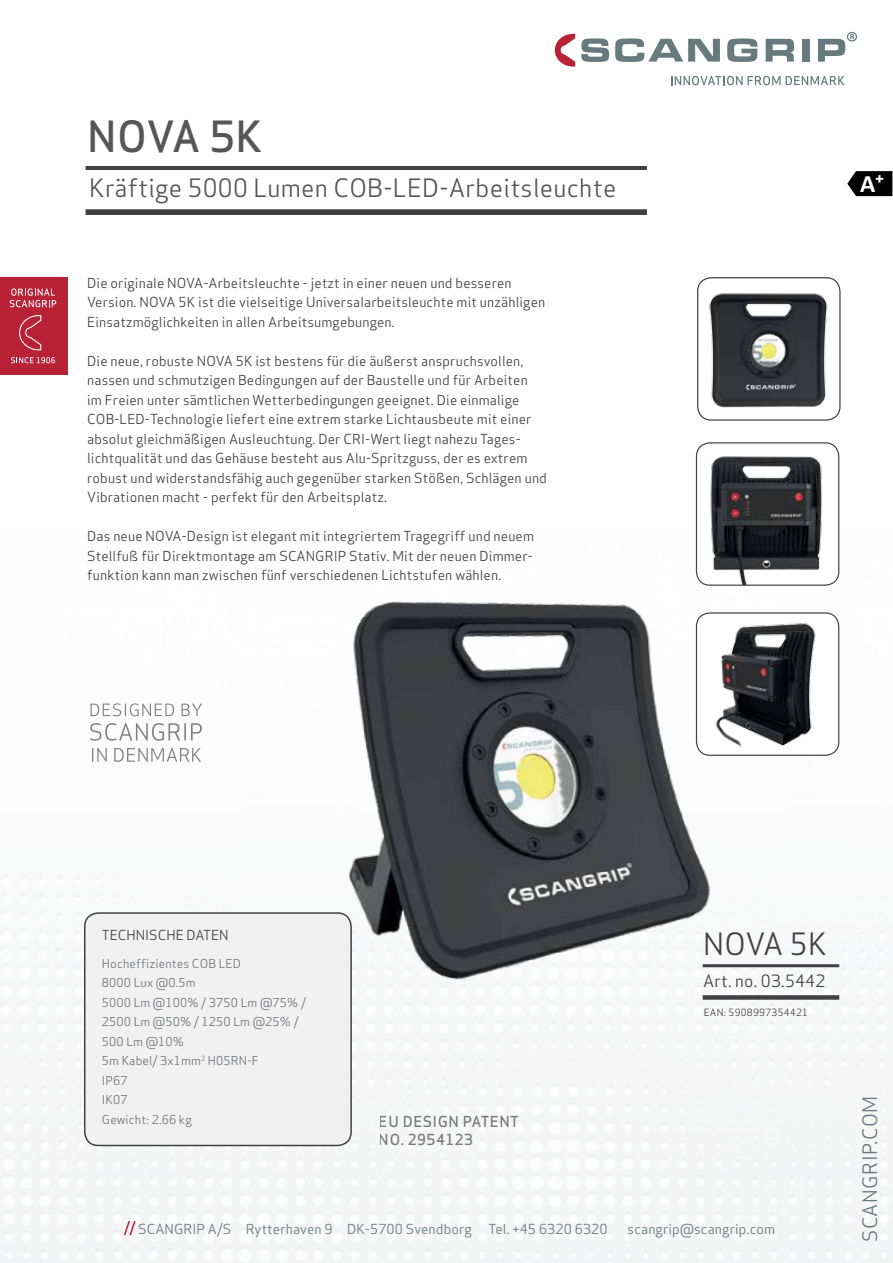
<style>
.page{position:relative;width:893px;height:1263px;background:#fff}
.page>*{position:absolute;margin:0;border:0;box-sizing:border-box;transform-origin:0 0}
.t1{font:500 42px "Apex Sans";color:#565659}
.t2{font:30px "Apex Sans";color:#414042}
.t3{font:700 25.2px "Calibri";color:#fff}
.t4{font:24.75px "Apex Sans";letter-spacing:.01em;color:#565659}
.t5{font:19.5px "Apex Sans";letter-spacing:.03em;color:#677a7e}
.t6{font:16.65px "Apex Sans";letter-spacing:.01em;color:#414042}
.t7{font:500 14.85px/17.9px "Apex Sans";letter-spacing:.03em;color:#000}
.t8{font:13.5px/19.5px "Apex Sans";letter-spacing:.01em;color:#414042}
.t9{font:13.5px "Apex Sans";letter-spacing:.01em;color:#677a7e}
.t10{font:12px/19.5px "Apex Sans";letter-spacing:.01em;color:#727476}
.t11{font:9.75px "Apex Sans";letter-spacing:.03em;color:#414042}
</style>
<div class="page">
<div style="left:0;top:703px;width:893px;height:560px;background:#f6f7f7"></div>
<svg style="left:124px;top:1221px;width:12px;height:14px"></svg>
<div style="left:86px;top:209px;width:561px;height:6px;background:#414042"></div>
<hr style="left:86px;top:166px;width:561px;height:4px;background:#414042">
<svg style="left:555px;top:34px;width:20px;height:33px"></svg>
<svg style="left:581px;top:38px;width:28px;height:24px"></svg>
<svg style="left:615px;top:38px;width:105px;height:24px"></svg>
<svg style="left:727px;top:38px;width:30px;height:24px"></svg>
<svg style="left:766px;top:39px;width:28px;height:23px"></svg>
<div style="left:802px;top:39px;width:7px;height:23px;background:#677a7e"></div>
<svg style="left:818px;top:34px;width:36px;height:28px"></svg>
<div style="left:847px;top:32px;width:10px;height:10px;border:1px solid #677a7e;border-radius:50%"></div>
<svg style="left:671px;top:76px;width:174px;height:9px"></svg>
<svg style="left:92px;top:748px;width:109px;height:14px"></svg>
<svg style="left:90px;top:723px;width:112px;height:18px"></svg>
<svg style="left:91px;top:703px;width:111px;height:13px"></svg>
<div style="left:85px;top:913px;width:266px;height:232px;background:#f1f1f2;border-radius:14px"></div>
<div style="left:84px;top:912px;width:268px;height:234px;border:2px solid #414042;border-radius:14px"></div>
<svg style="left:847px;top:171px;width:45px;height:25px"></svg>
<div style="left:703px;top:995px;width:136px;height:5px;background:#414042"></div>
<img style="left:326px;top:492px;width:549px;height:497px">
<img style="left:703px;top:279px;width:133px;height:140px">
<div style="left:697px;top:277px;width:144px;height:144px;border:1px solid #414042;border-radius:14px"></div>
<div style="left:696px;top:613px;width:143px;height:142px;background:#fff;border-radius:14px"></div>
<img style="left:715px;top:623px;width:101px;height:124px">
<div style="left:696px;top:612px;width:143px;height:144px;border:1px solid #414042;border-radius:14px"></div>
<img style="left:696px;top:443px;width:143px;height:142px">
<div style="left:696px;top:442px;width:143px;height:144px;border:1px solid #414042;border-radius:14px"></div>
<div style="left:0;top:277px;width:67px;height:98px;background:#b82234"></div>
<svg style="left:10px;top:288px;width:46px;height:19px"></svg>
<svg style="left:11px;top:357px;width:44px;height:6px"></svg>
<svg style="left:19px;top:315px;width:23px;height:36px"></svg>
<h1 class="t1" style="left:87px;top:100px;width:177px">NOVA 5K</h1>
<h3 class="t4" style="left:89px;top:168px;width:529px">Kräftige 5000 Lumen COB-LED-Arbeitsleuchte</h3>
<p class="t8" style="left:87px;top:272px;width:460px">Die originale NOVA-Arbeitsleuchte - jetzt in einer neuen und besseren<br>Version. NOVA 5K ist die vielseitige Universalarbeitsleuchte mit unzähligen<br>Einsatzmöglichkeiten in allen Arbeitsumgebungen.</p>
<p class="t8" style="left:87px;top:350px;width:461px">Die neue, robuste NOVA 5K ist bestens für die äußerst anspruchsvollen, nassen und schmutzigen Bedingungen auf der Baustelle und für Arbeiten<br>im Freien unter sämtlichen Wetterbedingungen geeignet. Die einmalige COB-LED-Technologie liefert eine extrem starke Lichtausbeute mit einer absolut gleichmäßigen Ausleuchtung. Der CRI-Wert liegt nahezu Tages&shy;lichtqualität und das Gehäuse besteht aus Alu-Spritzguss, der es extrem robust und widerstandsfähig auch gegenüber starken Stößen, Schlägen und Vibrationen macht - perfekt für den Arbeitsplatz.</p>
<p class="t8" style="left:87px;top:525px;width:448px;text-align:justify">Das neue NOVA-Design ist elegant mit integriertem Tragegriff und neuem Stellfuß für Direktmontage am SCANGRIP Stativ. Mit der neuen Dimmer&shy;funktion kann man zwischen fünf verschiedenen Lichtstufen wählen.</p>
<h3 class="t3" style="left:860px;top:167px;width:26px">A⁺</h3>
<p class="t8" style="left:102px;top:924px;width:128px">TECHNISCHE DATEN</p>
<p class="t10" style="left:102px;top:952px;width:206px">Hocheffizientes COB LED<br>8000 Lux @0.5m<br>5000 Lm @100% / 3750 Lm @75% /<br>2500 Lm @50% / 1250 Lm @25% /<br>500 Lm @10%<br>5m Kabel/ 3x1mm<sup>2</sup> H05RN-F<br>IP67<br>IK07<br>Gewicht: 2.66 kg</p>
<p class="t7" style="left:379px;top:1111px;width:141px">EU DESIGN PATENT<br>NO. 2954123</p>
<h2 class="t2" style="left:703px;top:920px;width:125px">NOVA 5K</h2>
<p class="t6" style="left:703px;top:967px;width:124px">Art. no. 03.5442</p>
<p class="t11" style="left:704px;top:1004px;width:106px">EAN: 5908997354421</p>
<p class="t9" style="left:138px;top:1218px;width:471px">SCANGRIP A/S Rytterhaven 9 DK-5700 Svendborg Tel. +45 6320 6320</p>
<p class="t9" style="left:628px;top:1218px;width:149px">scangrip@scangrip.com</p>
<h3 class="t5" style="left:854px;top:1242px;width:148px;rotate:-90deg">SCANGRIP.COM</h3>
</div>
